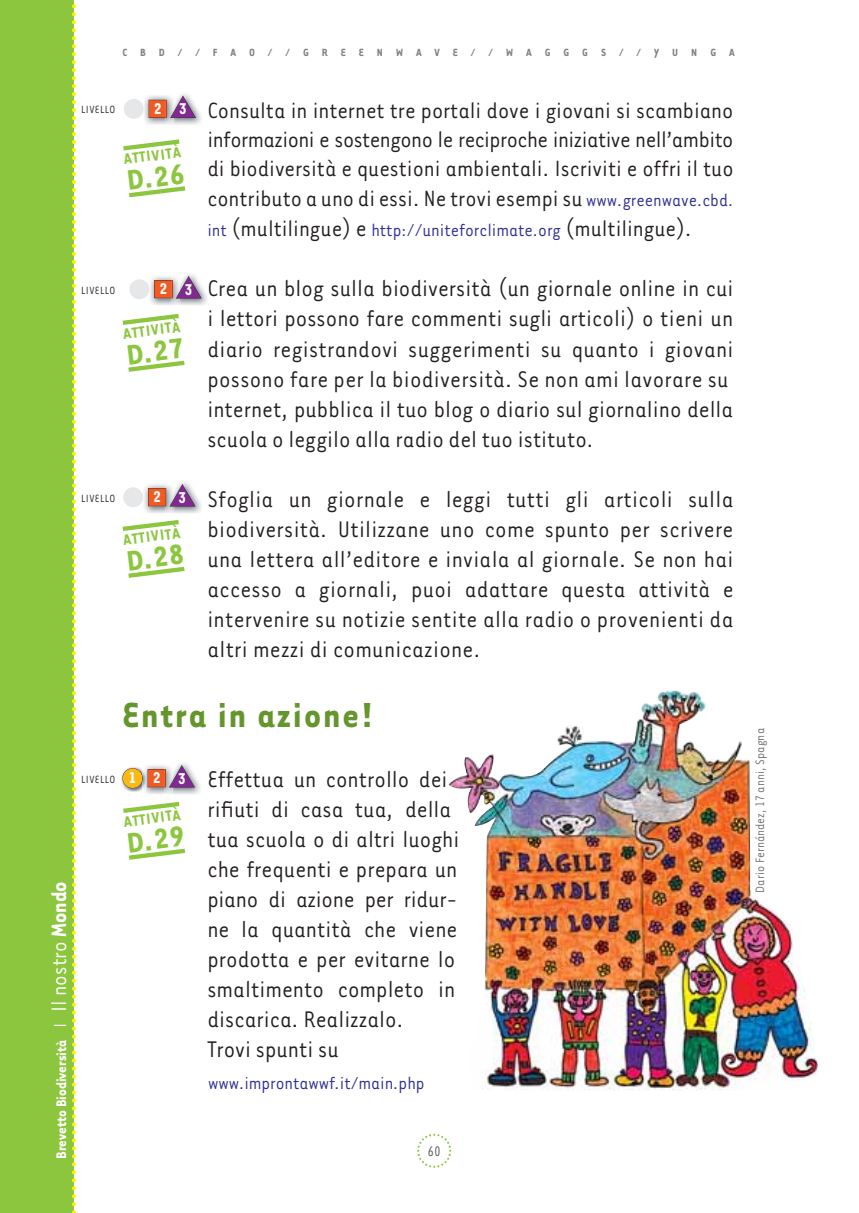
<style>
.page{position:relative;width:859px;height:1213px;background:#fff}
.page>*{position:absolute;margin:0;border:0;box-sizing:border-box;transform-origin:0 0}
.t1{font:700 40px "Tarzana Narrow";letter-spacing:.05em;color:#65952d}
.t2{font:700 32.4px "Tarzana Narrow";color:#8cc63f;scale:1.05 1}
.t3{font:26px/30px "Tarzana Narrow";color:#231f20}
.t4{font:25.4px/29.6px "Tarzana Narrow";color:#231f20;text-align:justify}
.t5{font:24px "Tarzana Narrow";color:#fff}
.t6{font:20px "Tarzana Narrow";color:#2e3092}
.t7{font:700 18px "Tarzana Narrow";color:#fff}
.t8{font:700 17px "Tarzana Narrow";color:#8cc63f}
.t9{font:700 16px "Tarzana Narrow";color:#fff}
.t10{font:16px "Tarzana Narrow";color:#58595b}
.t11{font:14px "Tarzana Narrow";color:#6d6e70}
.t12{font:700 12px "Tarzana Narrow";letter-spacing:1.085em;color:#808285}
.t13{font:12px "Tarzana Narrow";letter-spacing:.03em;color:#231f20}
.s1{font-size:20px;color:#2e3092}
.s2{font-size:25.4px;color:#231f20}
.s3{font-size:26px;color:#231f20}
.s4{font-weight:700}
.s5{font-weight:700;font-size:18px;color:#fff}
</style>
<div class="page">
<svg style="left:417px;top:1133px;width:34px;height:34px"></svg>
<div style="left:0;top:0;width:76px;height:1212px;background:#8cc63f"></div>
<div style="left:129px;top:279px;width:20px;height:20px;background:#e6e7e8;border-radius:50%"></div>
<img style="left:150px;top:298px;width:21px;height:7px">
<img style="left:171px;top:274px;width:36px;height:31px">
<svg style="left:149px;top:276px;width:53px;height:22px"></svg>
<div style="left:123px;top:487px;width:20px;height:20px;background:#e6e7e8;border-radius:50%"></div>
<img style="left:144px;top:506px;width:21px;height:7px">
<img style="left:165px;top:482px;width:36px;height:31px">
<svg style="left:144px;top:484px;width:51px;height:22px"></svg>
<img style="left:121px;top:776px;width:21px;height:15px">
<img style="left:142px;top:788px;width:23px;height:6px">
<img style="left:165px;top:763px;width:35px;height:31px">
<svg style="left:122px;top:765px;width:73px;height:23px;background:#cd9882"></svg>
<svg style="left:123px;top:314px;width:56px;height:11px"></svg>
<svg style="left:128px;top:360px;width:57px;height:12px"></svg>
<svg style="left:123px;top:520px;width:56px;height:11px"></svg>
<svg style="left:128px;top:566px;width:57px;height:11px"></svg>
<svg style="left:123px;top:801px;width:56px;height:11px"></svg>
<svg style="left:129px;top:848px;width:56px;height:11px"></svg>
<div style="left:124px;top:99px;width:20px;height:20px;background:#e6e7e8;border-radius:50%"></div>
<img style="left:145px;top:95px;width:21px;height:30px">
<img style="left:166px;top:94px;width:35px;height:31px">
<svg style="left:143px;top:96px;width:53px;height:22px"></svg>
<svg style="left:123px;top:139px;width:56px;height:11px"></svg>
<svg style="left:129px;top:186px;width:56px;height:11px"></svg>
<img style="left:449px;top:690px;width:369px;height:400px">
<p class="t12" style="left:122px;top:45px;width:614px">CBD//FAO//GREENWAVE//WAGGGS//YUNGA</p>
<p class="t13" style="left:81px;top:106px;width:36px">LIVELLO</p>
<p class="t7" style="left:154px;top:97px;width:34px">2 3</p>
<p class="t8" style="left:123px;top:148px;width:59px;rotate:-7deg">ATTIVITÀ</p>
<p class="t2" style="left:125px;top:160px;width:57px;rotate:-7deg">D.26</p>
<p class="t13" style="left:81px;top:286px;width:36px">LIVELLO</p>
<p class="t7" style="left:159px;top:278px;width:34px">2 3</p>
<p class="t8" style="left:122px;top:323px;width:59px;rotate:-7deg">ATTIVITÀ</p>
<p class="t2" style="left:124px;top:334px;width:57px;rotate:-7deg">D.27</p>
<p class="t13" style="left:81px;top:494px;width:36px">LIVELLO</p>
<p class="t7" style="left:153px;top:485px;width:34px">2 3</p>
<p class="t8" style="left:122px;top:529px;width:59px;rotate:-7deg">ATTIVITÀ</p>
<p class="t2" style="left:124px;top:540px;width:57px;rotate:-7deg">D.28</p>
<p class="t4" style="left:207px;top:98px;width:528px">Consulta in internet tre portali dove i giovani si scambiano informazioni e sostengono le reciproche iniziative nell’ambito di biodiversità e questioni ambientali. Iscriviti e offri il tuo contributo a uno di essi. Ne trovi esempi su <span class="s1">www.greenwave.cbd.</span></p>
<p class="t6" style="left:207px;top:224px;width:486px">int <span class="s2">(multilingue)</span> <span class="s3">e</span> http://uniteforclimate.org <span class="s2">(multilingue).</span></p>
<p class="t3" style="left:207px;top:276px;width:527px">Crea un blog sulla biodiversità (un giornale online in cui i lettori possono fare commenti sugli articoli) o tieni un diario registrandovi suggerimenti su quanto i giovani possono fare per la biodiversità. Se non ami lavorare su internet, pubblica il tuo blog o diario sul giornalino della scuola o leggilo alla radio del tuo istituto.</p>
<p class="t3" style="left:207px;top:486px;width:528px;text-align:justify">Sfoglia un giornale e leggi tutti gli articoli sulla biodiversità. Utilizzane uno come spunto per scrivere una lettera all’editore e inviala al giornale. Se non hai accesso a giornali, puoi adattare questa attività e intervenire su notizie sentite alla radio o provenienti da altri mezzi di comunicazione.</p>
<p class="t1" style="left:122px;top:689px;width:253px">Entra in azione!</p>
<p class="t5" style="left:52px;top:1011px;width:132px;rotate:-90deg">Il nostro <span class="s4">Mondo</span></p>
<p class="t9" style="left:51px;top:1158px;width:137px;rotate:-90deg">Brevetto Biodiversità |</p>
<p class="t13" style="left:81px;top:775px;width:106px">LIVELLO <span class="s5">1 2 3</span></p>
<p class="t8" style="left:123px;top:810px;width:59px;rotate:-7deg">ATTIVITÀ</p>
<p class="t2" style="left:125px;top:822px;width:57px;rotate:-7deg">D.29</p>
<p class="t3" style="left:207px;top:766px;width:253px">Effettua un controllo dei rifiuti di casa tua, della tua scuola o di altri luoghi che frequenti e prepara un piano di azione per ridur&shy;ne la quantità che viene prodotta e per evitarne lo smaltimento completo in discarica. Realizzalo.<br>Trovi spunti su</p>
<p class="t6" style="left:208px;top:1076px;width:218px">www.improntawwf.it/main.php</p>
<p class="t10" style="left:427px;top:1146px;width:15px">60</p>
<p class="t11" style="left:756px;top:892px;width:166px;rotate:-90deg">Dario Fernández, 17 anni, Spagna</p>
</div>
